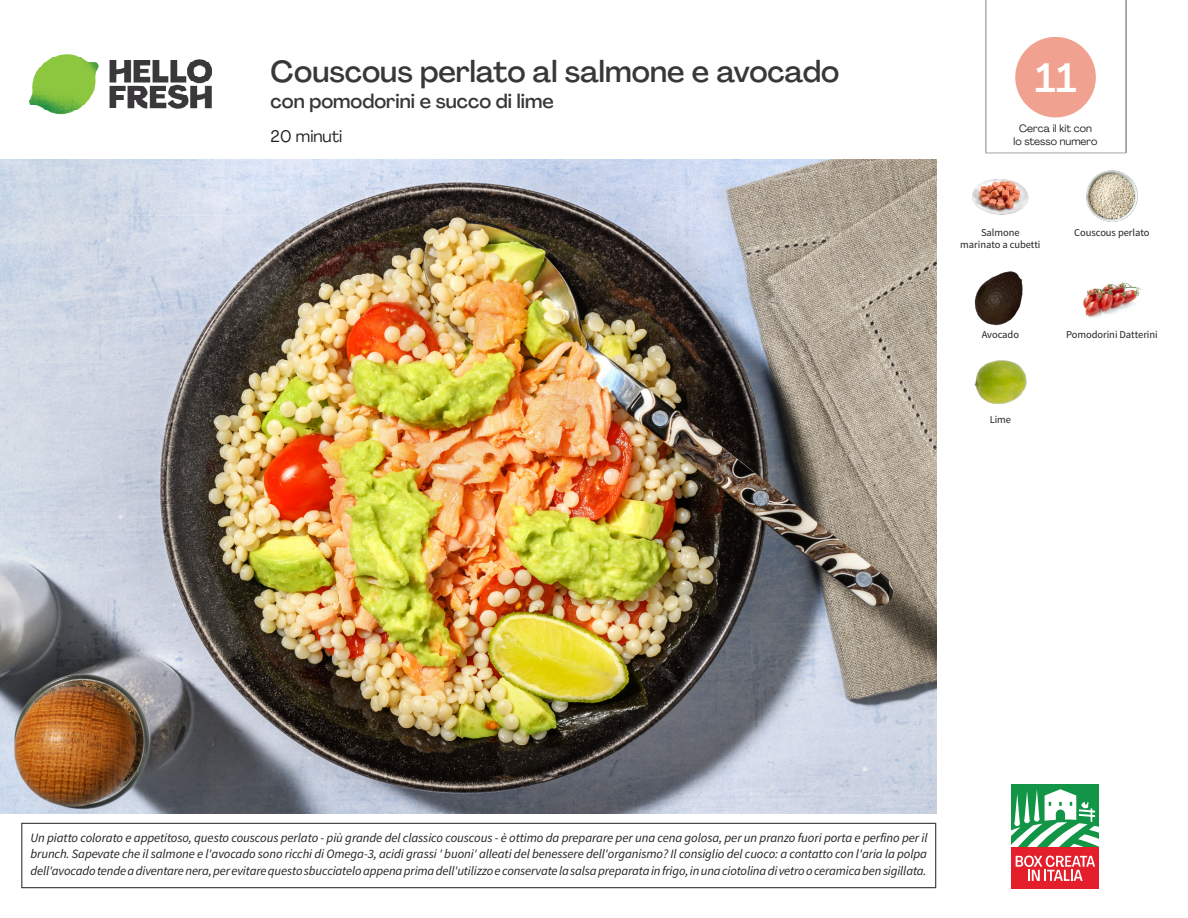
<style>
.page{position:relative;width:1188px;height:918px;background:#fff}
.page>*{position:absolute;margin:0;border:0;box-sizing:border-box;transform-origin:0 0}
._24_Recipe_Nr_Bag{font:500 40.5px "Agrandir";color:#fff}
._15_Titel_UK{font:500 30px "Agrandir";color:#383839}
._15_Titel_UK-2{font:500 19.5px "Agrandir";color:#383839}
._02_Box_Type{font:16.5px "Agrandir";color:#231f20}
.t1{font:italic 12.75px/16.5px "Source Sans Pro";letter-spacing:-.01em;color:#231f20;text-align:justify}
._18_FRONT_ingredients_UK{font:10.5px/12px "Source Sans Pro";letter-spacing:-.005em;color:#231f20;text-align:center}
._02_Box_Type-2{font:10.5px/13.5px "Agrandir";color:#231f20;text-align:center}
</style>
<div class="page">
<img style="left:30px;top:54px;width:181px;height:61px">
<img style="left:1086px;top:171px;width:51px;height:51px">
<img style="left:972px;top:179px;width:57px;height:36px">
<img style="left:1083px;top:282px;width:58px;height:36px">
<img style="left:974px;top:271px;width:49px;height:55px">
<img style="left:974px;top:360px;width:53px;height:44px">
<div style="left:1012px;top:785px;width:87px;height:62px;background:#129546"></div>
<div style="left:1012px;top:847px;width:87px;height:41px;background:#e41e2b"></div>
<svg style="left:1012px;top:789px;width:87px;height:92px"></svg>
<div style="left:21px;top:823px;width:915px;height:65px;border:1px solid #383839"></div>
<img style="left:0;top:159px;width:936px;height:655px">
<svg style="left:985px;top:0;width:142px;height:154px"></svg>
<p class="_15_Titel_UK" style="left:271px;top:53px;width:570px">Couscous perlato al salmone e avocado</p>
<p class="_15_Titel_UK-2" style="left:271px;top:89px;width:285px">con pomodorini e succo di lime</p>
<p class="_02_Box_Type" style="left:271px;top:126px;width:73px">20 minuti</p>
<p class="_24_Recipe_Nr_Bag" style="left:1035px;top:53px;width:43px">11</p>
<p class="_02_Box_Type-2" style="left:1014px;top:121px;width:85px">Cerca il kit con<br>lo stesso numero</p>
<p class="_18_FRONT_ingredients_UK" style="left:960px;top:227px;width:82px">Salmone marinato a cubetti</p>
<p class="_18_FRONT_ingredients_UK" style="left:1074px;top:227px;width:77px">Couscous perlato</p>
<p class="_18_FRONT_ingredients_UK" style="left:982px;top:328px;width:39px">Avocado</p>
<p class="_18_FRONT_ingredients_UK" style="left:1066px;top:328px;width:93px">Pomodorini Datterini</p>
<p class="_18_FRONT_ingredients_UK" style="left:990px;top:414px;width:23px">Lime</p>
<p class="t1" style="left:30px;top:829px;width:899px">Un piatto colorato e appetitoso, questo couscous perlato - più grande del classico couscous - è ottimo da preparare per una cena golosa, per un pranzo fuori porta e perfino per il brunch. Sapevate che il salmone e l'avocado sono ricchi di Omega-3, acidi grassi ' buoni' alleati del benessere dell'organismo? Il consiglio del cuoco: a contatto con l'aria la polpa dell'avocado tende a diventare nera, per evitare questo sbucciatelo appena prima dell'utilizzo e conservate la salsa preparata in frigo, in una ciotolina di vetro o ceramica ben sigillata.</p>
</div>
